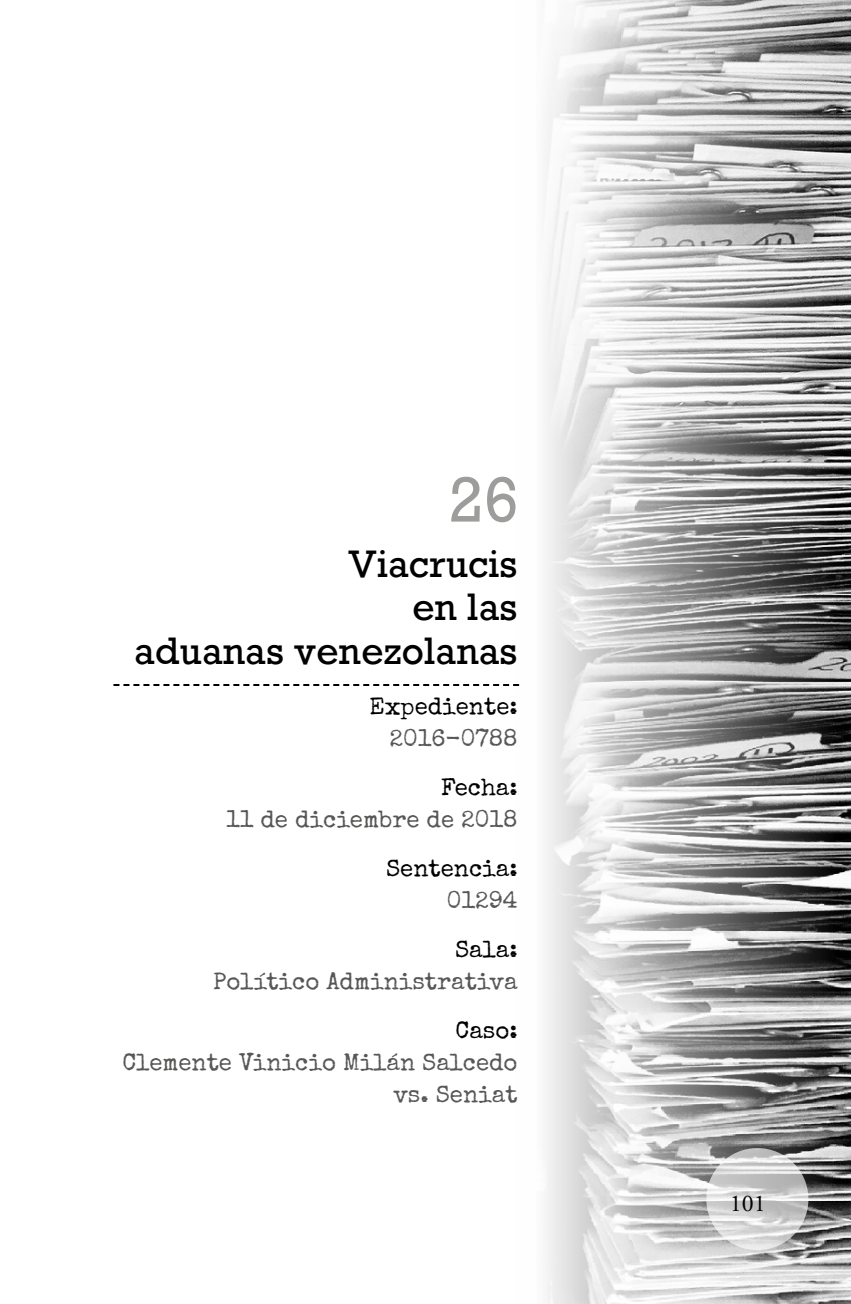
<style>
.page{position:relative;width:851px;height:1304px;background:#fff}
.page>*{position:absolute;margin:0;border:0;box-sizing:border-box;transform-origin:0 0}
.t1{font:60px "Rockwell";color:#9d9d9c}
.t2{font:36px/43.2px "Rockwell";color:#000;text-align:right}
.t3{font:24px/32px "Special Elite";color:#575756;text-align:right}
.t4{font:24px "Special Elite";color:#000}
.t5{font:24px "Adobe Garamond Pro";color:#000}
</style>
<div class="page">
<img style="left:519px;top:0;width:331px;height:1304px">
<svg style="left:706px;top:1148px;width:102px;height:102px"></svg>
<svg style="left:113px;top:684px;width:406px;height:2px"></svg>
<h1 class="t1" style="left:448px;top:463px;width:72px">26</h1>
<h2 class="t2" style="left:134px;top:543px;width:385px">Viacrucis<br>en las<br>aduanas venezolanas</h2>
<p class="t4" style="left:369px;top:691px;width:150px">Expediente:</p>
<p class="t3" style="left:389px;top:723px;width:130px">2016-0788</p>
<p class="t4" style="left:441px;top:772px;width:78px">Fecha:</p>
<p class="t3" style="left:226px;top:804px;width:293px">11 de diciembre de 2018</p>
<p class="t4" style="left:386px;top:853px;width:133px">Sentencia:</p>
<p class="t3" style="left:447px;top:885px;width:72px">01294</p>
<p class="t4" style="left:455px;top:934px;width:64px">Sala:</p>
<p class="t3" style="left:213px;top:966px;width:306px">Político Administrativa</p>
<p class="t4" style="left:455px;top:1015px;width:64px">Caso:</p>
<p class="t3" style="left:122px;top:1047px;width:396px">Clemente Vinicio Milán Salcedo vs. Seniat</p>
<p class="t5" style="left:729px;top:1189px;width:37px">101</p>
</div>
